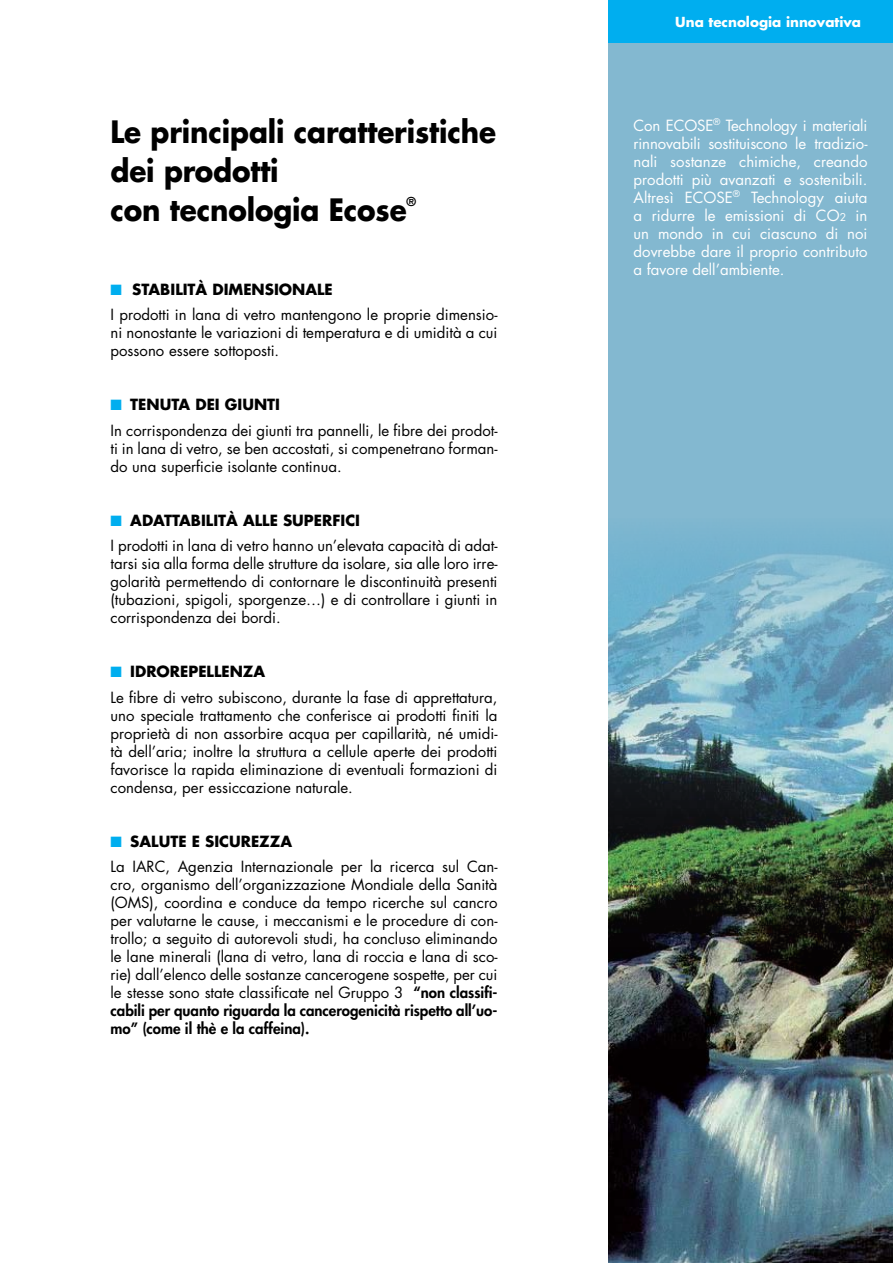
<style>
.page{position:relative;width:893px;height:1263px;background:#fff}
.page>*{position:absolute;margin:0;border:0;box-sizing:border-box;transform-origin:0 0}
.t1{font:700 30px/39px "Futura";letter-spacing:-.005em;color:#000;scale:.93 1}
.t2{font:15px/18px "Futura";color:#000}
.t3{font:15px/18px "Futura";color:#fff;text-align:justify}
.t4{font:700 13.5px "Futura";color:#fff}
.t5{font:700 12px "Futura";color:#000}
.s1{color:#00aeef}
.s2{font-weight:700}
.s3{font-weight:800}
.s4{font-size:10.5px}
</style>
<div class="page">
<div style="left:608px;top:0;width:285px;height:1263px;background:#83b8d0"></div>
<img style="left:608px;top:537px;width:285px;height:726px">
<div style="left:608px;top:0;width:285px;height:43px;background:#00aeef"></div>
<h1 class="t1" style="left:111px;top:112px;width:416px">Le principali caratteristiche dei prodotti<br>con tecnologia Ecose</h1>
<p class="t5" style="left:407px;top:194px;width:11px">®</p>
<p class="t2" style="left:111px;top:276px;width:388px;line-height:25.5px"><span class="s1">■</span> <span class="s2">STABILITÀ DIMENSIONALE<br></span>I prodotti in lana di vetro mantengono le proprie dimensio-</p>
<p class="t2" style="left:111px;top:324px;width:388px">ni nonostante le variazioni di temperatura e di umidità a cui possono essere sottoposti.</p>
<p class="t2" style="left:111px;top:392px;width:388px;line-height:25.5px"><span class="s1">■</span> <span class="s2">TENUTA DEI GIUNTI<br></span>In corrispondenza dei giunti tra pannelli, le fibre dei prodot-</p>
<p class="t2" style="left:111px;top:439px;width:388px">ti in lana di vetro, se ben accostati, si compenetrano forman&shy;do una superficie isolante continua.</p>
<p class="t2" style="left:111px;top:507px;width:388px;line-height:25.5px"><span class="s1">■</span> <span class="s2">ADATTABILITÀ ALLE SUPERFICI<br></span>I prodotti in lana di vetro hanno un’elevata capacità di adat-</p>
<p class="t2" style="left:111px;top:555px;width:388px;text-align:justify">tarsi sia alla forma delle strutture da isolare, sia alle loro irre&shy;golarità permettendo di contornare le discontinuità presenti (tubazioni, spigoli, sporgenze…) e di controllare i giunti in corrispondenza dei bordi.</p>
<p class="t2" style="left:111px;top:659px;width:388px;line-height:25.5px"><span class="s1">■</span> <span class="s2">IDROREPELLENZA<br></span>Le fibre di vetro subiscono, durante la fase di apprettatura,</p>
<p class="t2" style="left:111px;top:706px;width:388px;text-align:justify">uno speciale trattamento che conferisce ai prodotti finiti la proprietà di non assorbire acqua per capillarità, né umidi&shy;tà dell’aria; inoltre la struttura a cellule aperte dei prodotti favorisce la rapida eliminazione di eventuali formazioni di condensa, per essiccazione naturale.</p>
<p class="t2" style="left:111px;top:828px;width:388px;line-height:25.5px"><span class="s1">■</span> <span class="s2">SALUTE E SICUREZZA<br></span>La IARC, Agenzia Internazionale per la ricerca sul Can-</p>
<p class="t2" style="left:111px;top:876px;width:388px;text-align:justify">cro, organismo dell’organizzazione Mondiale della Sanità (OMS), coordina e conduce da tempo ricerche sul cancro per valutarne le cause, i meccanismi e le procedure di con&shy;trollo; a seguito di autorevoli studi, ha concluso eliminando le lane minerali (lana di vetro, lana di roccia e lana di sco&shy;rie) dall’elenco delle sostanze cancerogene sospette, per cui le stesse sono state classificate nel Gruppo 3 <span class="s3">“non classifi&shy;cabili per quanto riguarda la cancerogenicità rispetto all’uo&shy;mo” (come il thè e la caffeina).</span></p>
<p class="t4" style="left:675px;top:13px;width:187px">Una tecnologia innovativa</p>
<p class="t3" style="left:634px;top:116px;width:235px">Con ECOSE<sup>®</sup> Technology i materiali rinnovabili sostituiscono le tradizio&shy;nali sostanze chimiche, creando prodotti più avanzati e sostenibili.<br>Altresì ECOSE<sup>®</sup> Technology aiuta a ridurre le emissioni di CO<span class="s4">2</span> in un mondo in cui ciascuno di noi dovrebbe dare il proprio contributo a favore dell’ambiente.</p>
</div>
